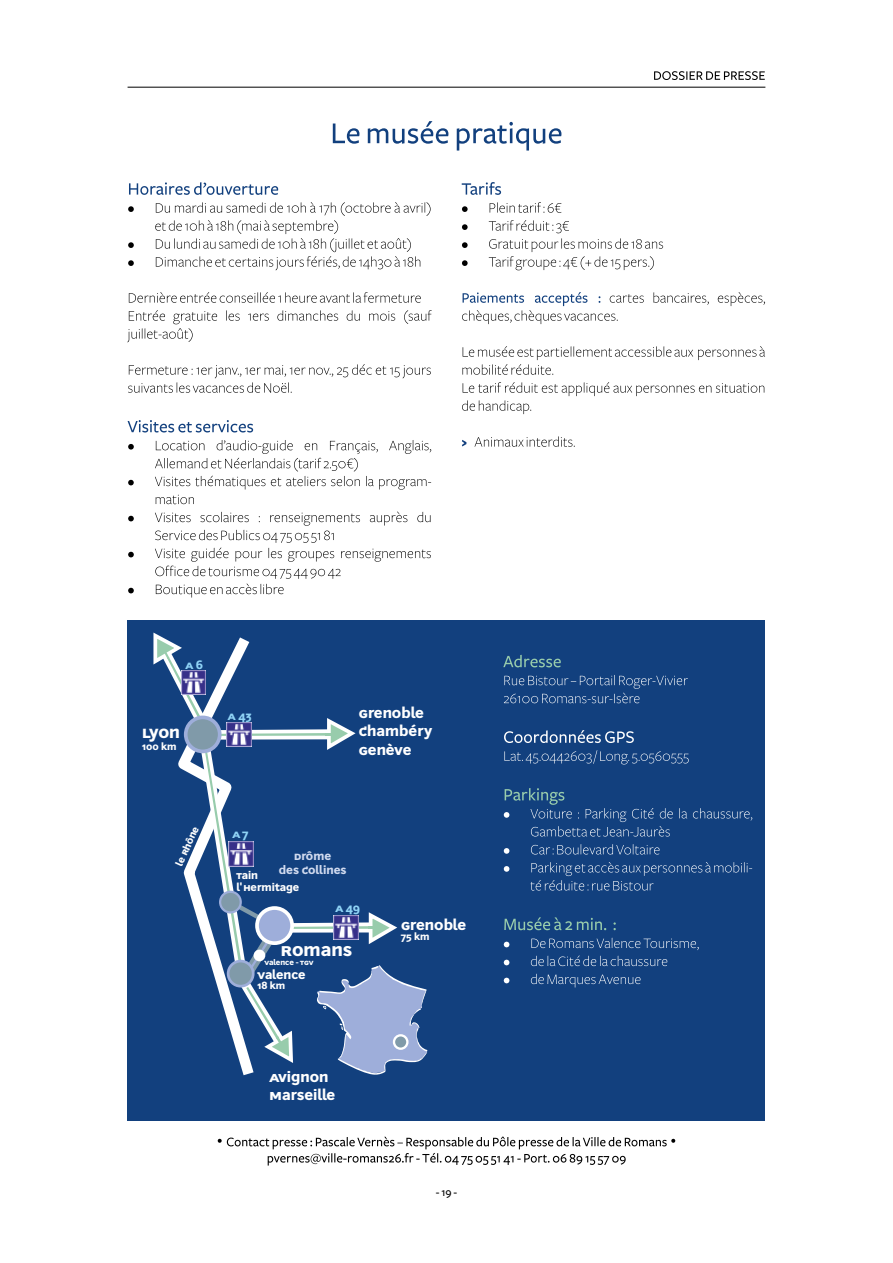
<style>
.page{position:relative;width:893px;height:1263px;background:#fff}
.page>*{position:absolute;margin:0;border:0;box-sizing:border-box;transform-origin:0 0}
.t1{font:800 18.9px "Amb Newut Classic";color:#fff}
.t2{font:800 17.85px "Amb Newut Classic";color:#fff}
.t3{font:800 15.45px/18.5px "Amb Newut Classic";color:#fff}
.t4{font:800 13.05px "Amb Newut Classic";letter-spacing:-.005em;color:#fff}
.t5{font:800 12.15px/14.5px "Amb Newut Classic";color:#d0daef;text-align:center}
.t6{font:800 12.15px "Amb Newut Classic";color:#90d4f6}
.t7{font:500 12px "Freight Sans";color:#000}
.t8{font:800 11.25px/11.9px "Amb Newut Classic";color:#fff}
.t9{font:800 10.35px "Amb Newut Classic";color:#fff}
.t10{font:800 7.95px "Amb Newut Classic";letter-spacing:-.005em;color:#fff}
</style>
<div class="page">
<svg style="left:654px;top:71px;width:111px;height:9px"></svg>
<hr style="left:128px;top:87px;width:637px;height:1px;background:#000">
<svg style="left:218px;top:1137px;width:457px;height:28px"></svg>
<div style="left:128px;top:620px;width:637px;height:500px;background:#12407e"></div>
<svg style="left:333px;top:121px;width:228px;height:30px"></svg>
<svg style="left:474px;top:436px;width:101px;height:11px"></svg>
<svg style="left:462px;top:440px;width:4px;height:6px"></svg>
<svg style="left:462px;top:382px;width:302px;height:32px"></svg>
<svg style="left:462px;top:346px;width:303px;height:29px"></svg>
<svg style="left:462px;top:292px;width:303px;height:32px"></svg>
<svg style="left:462px;top:220px;width:201px;height:50px"></svg>
<svg style="left:462px;top:202px;width:99px;height:11px"></svg>
<svg style="left:462px;top:182px;width:39px;height:13px"></svg>
<svg style="left:128px;top:512px;width:303px;height:85px"></svg>
<svg style="left:128px;top:440px;width:303px;height:64px"></svg>
<svg style="left:128px;top:420px;width:125px;height:12px"></svg>
<svg style="left:128px;top:364px;width:303px;height:29px"></svg>
<svg style="left:127px;top:310px;width:305px;height:32px"></svg>
<svg style="left:129px;top:292px;width:292px;height:11px"></svg>
<svg style="left:128px;top:202px;width:303px;height:68px"></svg>
<svg style="left:129px;top:182px;width:149px;height:13px"></svg>
<svg style="left:153px;top:632px;width:275px;height:444px"></svg>
<svg style="left:504px;top:974px;width:136px;height:13px"></svg>
<svg style="left:504px;top:938px;width:195px;height:28px"></svg>
<svg style="left:504px;top:917px;width:112px;height:13px"></svg>
<svg style="left:504px;top:862px;width:248px;height:29px"></svg>
<svg style="left:504px;top:844px;width:155px;height:11px"></svg>
<svg style="left:504px;top:788px;width:248px;height:49px"></svg>
<svg style="left:504px;top:750px;width:185px;height:14px"></svg>
<svg style="left:504px;top:730px;width:130px;height:13px"></svg>
<svg style="left:504px;top:675px;width:184px;height:28px"></svg>
<svg style="left:503px;top:655px;width:58px;height:12px"></svg>
<p class="t6" style="left:186px;top:659px;width:19px">A 6</p>
<p class="t2" style="left:142px;top:723px;width:39px">Lyon</p>
<p class="t9" style="left:142px;top:741px;width:36px">100 km</p>
<p class="t6" style="left:228px;top:710px;width:25px">A 43</p>
<p class="t3" style="left:359px;top:704px;width:75px">Grenoble<br>Chambéry<br>Genève</p>
<p class="t9" style="left:174px;top:863px;width:44px;rotate:-65deg">le Rhône</p>
<p class="t6" style="left:233px;top:828px;width:17px">A 7</p>
<p class="t5" style="left:279px;top:849px;width:69px">Drôme<br>des Collines</p>
<p class="t8" style="left:236px;top:870px;width:64px">Tain l'Hermitage</p>
<p class="t6" style="left:335px;top:902px;width:26px">A 49</p>
<p class="t1" style="left:281px;top:940px;width:73px">Romans</p>
<p class="t10" style="left:264px;top:959px;width:51px">Valence - TGV</p>
<p class="t4" style="left:258px;top:968px;width:49px">Valence</p>
<p class="t9" style="left:258px;top:981px;width:29px">18 km</p>
<p class="t3" style="left:401px;top:916px;width:67px">Grenoble</p>
<p class="t9" style="left:401px;top:931px;width:30px">75 km</p>
<p class="t3" style="left:270px;top:1068px;width:67px">Avignon<br>Marseille</p>
<p class="t7" style="left:436px;top:1186px;width:23px">- 19 -</p>
</div>
